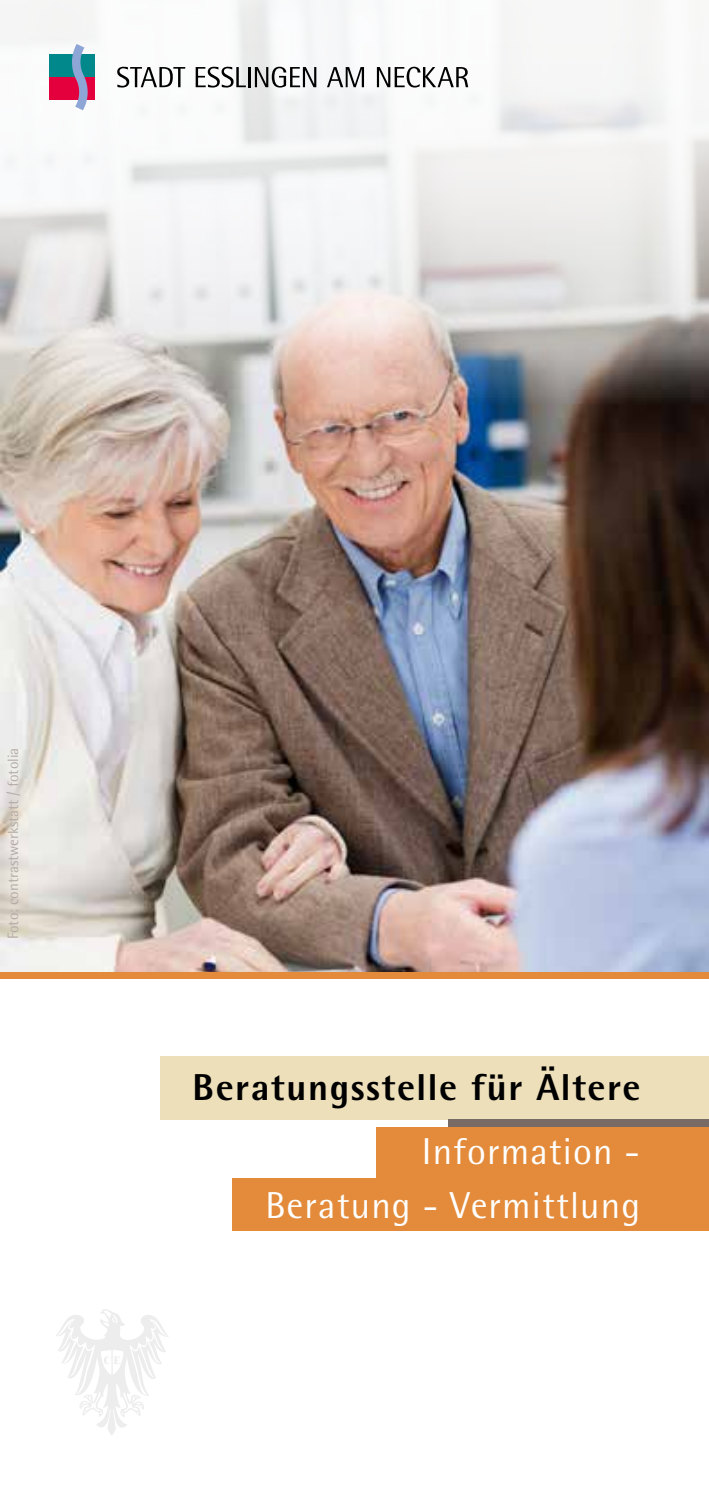
<style>
.page{position:relative;width:709px;height:1489px;background:#fff}
.page>*{position:absolute;margin:0;border:0;box-sizing:border-box;transform-origin:0 0}
.t1{font:37.5px "Rotis Semi Sans Pro";letter-spacing:.03em;color:#fff}
.t2{font:800 37.5px "Rotis Semi Sans Pro";letter-spacing:.04em;color:#000}
.t3{font:15px "Rotis Semi Sans Pro";color:#b4aba7}
</style>
<div class="page">
<svg style="left:56px;top:1309px;width:112px;height:126px"></svg>
<div style="left:160px;top:1056px;width:549px;height:63px;background:#eddfb9"></div>
<div style="left:376px;top:1126px;width:333px;height:52px;background:#e38b3a"></div>
<div style="left:448px;top:1119px;width:261px;height:7px;background:#786b66"></div>
<div style="left:233px;top:1177px;width:476px;height:53px;background:#e38b3a"></div>
<div style="left:0;top:971px;width:709px;height:8px;background:#e38b3a"></div>
<img style="left:0;top:404px;width:709px;height:567px">
<svg style="left:0;top:0;width:709px;height:404px"></svg>
<svg style="left:117px;top:67px;width:68px;height:21px"></svg>
<svg style="left:196px;top:67px;width:50px;height:21px"></svg>
<hr style="left:248px;top:67px;width:2px;height:20px;background:#000">
<svg style="left:255px;top:67px;width:61px;height:20px"></svg>
<svg style="left:327px;top:67px;width:37px;height:20px"></svg>
<svg style="left:377px;top:67px;width:91px;height:20px"></svg>
<div style="left:49px;top:54px;width:46px;height:23px;background:#00888a"></div>
<div style="left:49px;top:77px;width:46px;height:23px;background:#e4003c"></div>
<svg style="left:72px;top:44px;width:16px;height:66px"></svg>
<p class="t3" style="left:4px;top:939px;width:193px;rotate:-90deg">Foto: contrastwerkstatt / fotolia</p>
<p class="t2" style="left:193px;top:1063px;width:449px">Beratungsstelle für Ältere</p>
<p class="t1" style="left:422px;top:1129px;width:219px">Information -</p>
<p class="t1" style="left:265px;top:1183px;width:376px">Beratung - Vermittlung</p>
</div>
